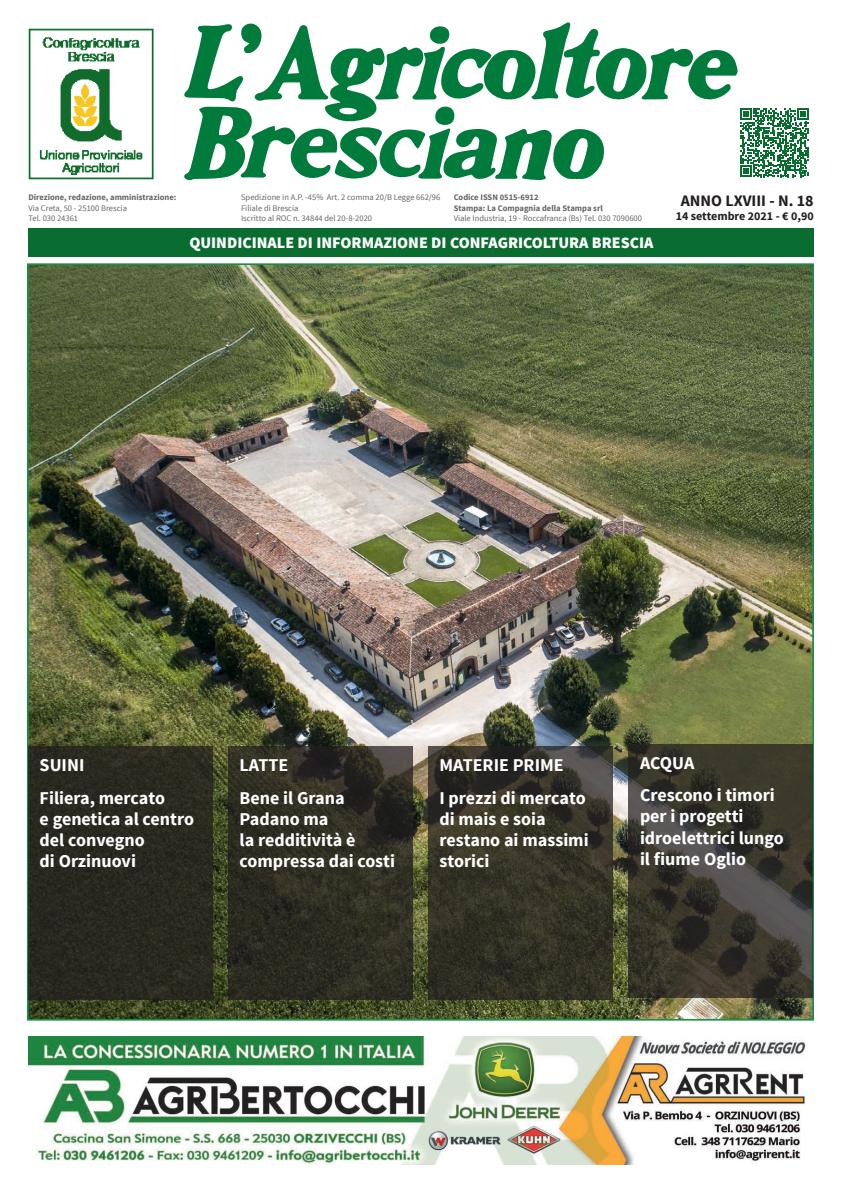
<style>
.page{position:relative;width:842px;height:1191px;background:#fff}
.page>*{position:absolute;margin:0;border:0;box-sizing:border-box;transform-origin:0 0}
.Descrizione_Sommario_Cop{font:700 18px/21px "Source Sans Pro";color:#fff}
.Testo_fascia_testata{font:900 16px "Source Sans Pro";color:#fff}
.t1{font:700 16px "Source Sans Pro";color:#231f20}
.t2{font:700 12px "Source Sans Pro";color:#231f20}
.indirizzi_testata{font:8.5px "Source Sans Pro";color:#666}
.indirizzi_testata_grassetto{font:700 8.5px "Source Sans Pro";color:#666}
</style>
<div class="page">
<img style="left:27px;top:263px;width:787px;height:757px">
<div style="left:28px;top:746px;width:185px;height:254px;background:#292920"></div>
<svg style="left:228px;top:746px;width:184px;height:254px;background:#2e2d23"></svg>
<svg style="left:428px;top:746px;width:184px;height:254px;background:#343228"></svg>
<div style="left:29px;top:228px;width:785px;height:28px;background:#086d2f"></div>
<img style="left:28px;top:28px;width:126px;height:152px">
<svg style="left:184px;top:22px;width:625px;height:159px"></svg>
<svg style="left:629px;top:744px;width:184px;height:253px;background:#3b3930"></svg>
<img style="left:28px;top:1037px;width:778px;height:127px">
<p class="indirizzi_testata_grassetto" style="left:28px;top:192px;width:149px">Direzione, redazione, amministrazione:</p>
<p class="indirizzi_testata" style="left:28px;top:202px;width:100px">Via Creta, 50 - 25100 Brescia</p>
<p class="indirizzi_testata" style="left:28px;top:213px;width:51px">Tel. 030 24361</p>
<p class="indirizzi_testata" style="left:241px;top:192px;width:201px">Spedizione in A.P. -45% Art. 2 comma 20/B Legge 662/96</p>
<p class="indirizzi_testata" style="left:241px;top:202px;width:59px">Filiale di Brescia</p>
<p class="indirizzi_testata" style="left:241px;top:213px;width:133px">Iscritto al ROC n. 34844 del 20-8-2020</p>
<p class="indirizzi_testata_grassetto" style="left:454px;top:192px;width:86px">Codice ISSN 0515-6912</p>
<p class="indirizzi_testata_grassetto" style="left:454px;top:202px;width:151px">Stampa: La Compagnia della Stampa srl</p>
<p class="indirizzi_testata" style="left:454px;top:213px;width:190px">Viale Industria, 19 - Roccafranca (Bs) Tel. 030 7090600</p>
<p class="Testo_fascia_testata" style="left:189px;top:232px;width:466px">QUINDICINALE DI INFORMAZIONE DI CONFAGRICOLTURA BRESCIA</p>
<p class="t1" style="left:681px;top:190px;width:135px">ANNO LXVIII - N. 18</p>
<p class="t2" style="left:676px;top:209px;width:140px">14 settembre 2021 - € 0,90</p>
<p class="Descrizione_Sommario_Cop" style="left:40px;top:755px;width:46px">SUINI</p>
<p class="Descrizione_Sommario_Cop" style="left:40px;top:788px;width:156px">Filiera, mercato<br>e genetica al centro del convegno<br>di Orzinuovi</p>
<p class="Descrizione_Sommario_Cop" style="left:240px;top:755px;width:50px">LATTE</p>
<p class="Descrizione_Sommario_Cop" style="left:240px;top:788px;width:157px">Bene il Grana<br>Padano ma<br>la redditività è compressa dai costi</p>
<p class="Descrizione_Sommario_Cop" style="left:439px;top:755px;width:126px">MATERIE PRIME</p>
<p class="Descrizione_Sommario_Cop" style="left:439px;top:788px;width:151px">I prezzi di mercato di mais e soia restano ai massimi storici</p>
<p class="Descrizione_Sommario_Cop" style="left:640px;top:753px;width:56px">ACQUA</p>
<p class="Descrizione_Sommario_Cop" style="left:640px;top:785px;width:145px">Crescono i timori per i progetti idroelettrici lungo il fiume Oglio</p>
</div>
